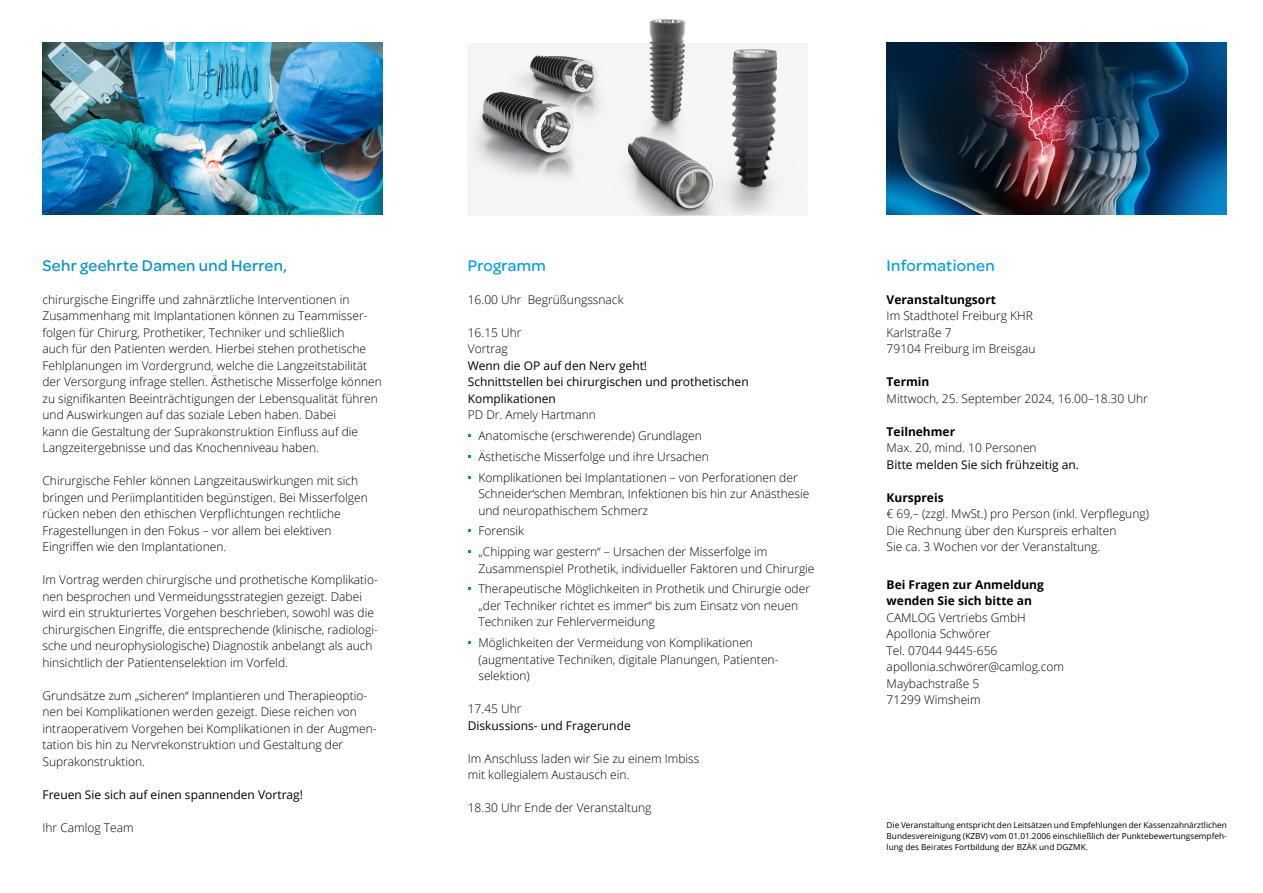
<style>
.page{position:relative;width:1263px;height:893px;background:#fff}
.page>*{position:absolute;margin:0;border:0;box-sizing:border-box;transform-origin:0 0}
.t1{font:500 16.5px "Omnes";letter-spacing:.02em;color:#0092d8}
.t2{font:500 16.5px "Omnes";letter-spacing:.02em;color:#009fe3}
.t3{font:300 12px/16.5px "Open Sans";color:#000}
.t4{font:12px/16.5px "Open Sans";color:#000}
.t5{font:700 12px/16.5px "Open Sans";color:#000}
.t6{font:8.25px/11.2px "Open Sans";color:#000;text-align:justify}
</style>
<div class="page">
<img style="left:43px;top:43px;width:340px;height:172px">
<img style="left:887px;top:43px;width:340px;height:172px">
<div style="left:468px;top:43px;width:340px;height:172px;background:#f6f6f6"></div>
<img style="left:467px;top:55px;width:112px;height:123px">
<img style="left:579px;top:19px;width:141px;height:197px">
<img style="left:726px;top:49px;width:52px;height:165px">
<h1 class="t1" style="left:43px;top:254px;width:246px">Sehr geehrte Damen und Herren,</h1>
<p class="t3" style="left:43px;top:291px;width:341px">chirurgische Eingriffe und zahnärztliche Interventionen in Zusammenhang mit Implantationen können zu Teammisser&shy;folgen für Chirurg, Prothetiker, Techniker und schließlich<br>auch für den Patienten werden. Hierbei stehen prothetische Fehlplanungen im Vordergrund, welche die Langzeitstabilität der Versorgung infrage stellen. Ästhetische Misserfolge können zu signifikanten Beeinträchtigungen der Lebensqualität führen und Auswirkungen auf das soziale Leben haben. Dabei<br>kann die Gestaltung der Suprakonstruktion Einfluss auf die Langzeitergebnisse und das Knochenniveau haben.</p>
<p class="t3" style="left:43px;top:472px;width:327px">Chirurgische Fehler können Langzeitauswirkungen mit sich bringen und Periimplantitiden begünstigen. Bei Misserfolgen rücken neben den ethischen Verpflichtungen rechtliche Fragestellungen in den Fokus – vor allem bei elektiven Eingriffen wie den Implantationen.</p>
<p class="t3" style="left:43px;top:571px;width:337px">Im Vortrag werden chirurgische und prothetische Komplikatio&shy;nen besprochen und Vermeidungsstrategien gezeigt. Dabei wird ein strukturiertes Vorgehen beschrieben, sowohl was die chirurgischen Eingriffe, die entsprechende (klinische, radiologi&shy;sche und neurophysiologische) Diagnostik anbelangt als auch hinsichtlich der Patientenselektion im Vorfeld.</p>
<p class="t3" style="left:43px;top:687px;width:336px">Grundsätze zum „sicheren“ Implantieren und Therapieoptio&shy;nen bei Komplikationen werden gezeigt. Diese reichen von intraoperativem Vorgehen bei Komplikationen in der Augmen&shy;tation bis hin zu Nervrekonstruktion und Gestaltung der Suprakonstruktion.</p>
<p class="t4" style="left:43px;top:786px;width:262px">Freuen Sie sich auf einen spannenden Vortrag!</p>
<p class="t3" style="left:43px;top:819px;width:93px">Ihr Camlog Team</p>
<h1 class="t2" style="left:468px;top:254px;width:80px">Programm</h1>
<p class="t3" style="left:468px;top:291px;width:157px">16.00 Uhr Begrüßungssnack</p>
<p class="t3" style="left:468px;top:324px;width:55px">16.15 Uhr<br>Vortrag</p>
<p class="t4" style="left:468px;top:357px;width:282px">Wenn die OP auf den Nerv geht!<br>Schnittstellen bei chirurgischen und prothetischen<br>Komplikationen</p>
<p class="t3" style="left:478px;top:404px;width:321px;line-height:20.7px;text-indent:-11px">PD Dr. Amely Hartmann<br>Anatomische (erschwerende) Grundlagen<br>Ästhetische Misserfolge und ihre Ursachen<br>Komplikationen bei Implantationen – von Perforationen der</p>
<p class="t3" style="left:478px;top:485px;width:332px">Schneider‘schen Membran, Infektionen bis hin zur Anästhesie und neuropathischem Schmerz</p>
<p class="t3" style="left:478px;top:520px;width:291px;line-height:20.7px">Forensik<br>„Chipping war gestern“ – Ursachen der Misserfolge im</p>
<p class="t3" style="left:478px;top:558px;width:338px;line-height:20.7px">Zusammenspiel Prothetik, individueller Faktoren und Chirurgie<br>Therapeutische Möglichkeiten in Prothetik und Chirurgie oder</p>
<p class="t3" style="left:478px;top:597px;width:321px">„der Techniker richtet es immer“ bis zum Einsatz von neuen<br>Techniken zur Fehlervermeidung</p>
<p class="t3" style="left:478px;top:634px;width:302px">Möglichkeiten der Vermeidung von Komplikationen (augmentative Techniken, digitale Planungen, Patienten&shy;selektion)</p>
<p class="t3" style="left:468px;top:700px;width:55px">17.45 Uhr</p>
<p class="t4" style="left:468px;top:717px;width:164px">Diskussions- und Fragerunde</p>
<p class="t3" style="left:468px;top:750px;width:233px">Im Anschluss laden wir Sie zu einem Imbiss mit kollegialem Austausch ein.</p>
<p class="t3" style="left:468px;top:799px;width:185px">18.30 Uhr Ende der Veranstaltung</p>
<h1 class="t2" style="left:887px;top:254px;width:109px">Informationen</h1>
<p class="t5" style="left:887px;top:291px;width:111px">Veranstaltungsort</p>
<p class="t3" style="left:887px;top:307px;width:150px">Im Stadthotel Freiburg KHR<br>Karlstraße 7<br>79104 Freiburg im Breisgau</p>
<p class="t5" style="left:887px;top:373px;width:44px">Termin</p>
<p class="t3" style="left:887px;top:390px;width:263px">Mittwoch, 25. September 2024, 16.00–18.30 Uhr</p>
<p class="t5" style="left:887px;top:423px;width:70px">Teilnehmer</p>
<p class="t3" style="left:887px;top:439px;width:152px">Max. 20, mind. 10 Personen</p>
<p class="t4" style="left:887px;top:456px;width:194px">Bitte melden Sie sich frühzeitig an.</p>
<p class="t5" style="left:887px;top:489px;width:59px">Kurspreis</p>
<p class="t3" style="left:887px;top:505px;width:264px">€ 69,– (zzgl. MwSt.) pro Person (inkl. Verpflegung)<br>Die Rechnung über den Kurspreis erhalten<br>Sie ca. 3 Wochen vor der Veranstaltung.</p>
<p class="t5" style="left:887px;top:576px;width:159px">Bei Fragen zur Anmeldung wenden Sie sich bitte an</p>
<p class="t3" style="left:887px;top:609px;width:179px">CAMLOG Vertriebs GmbH<br>Apollonia Schwörer<br>Tel. 07044 9445-656 apollonia.schwörer@camlog.com<br>Maybachstraße 5<br>71299 Wimsheim</p>
<p class="t6" style="left:887px;top:819px;width:342px">Die Veranstaltung entspricht den Leitsätzen und Empfehlungen der Kassenzahnärztlichen Bundesvereinigung (KZBV) vom 01.01.2006 einschließlich der Punktebewertungsempfeh&shy;lung des Beirates Fortbildung der BZÄK und DGZMK.</p>
</div>
